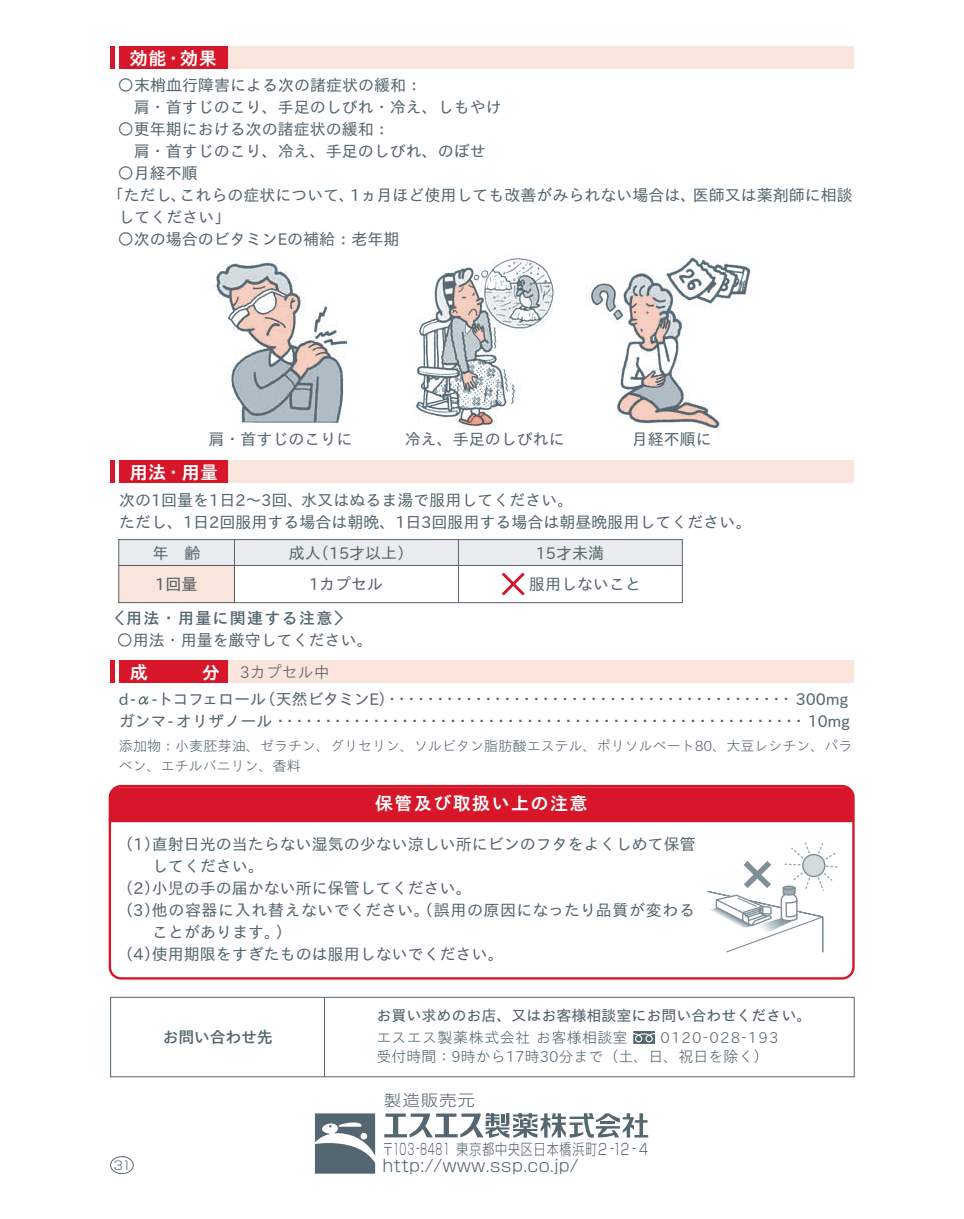
<style>
.page{position:relative;width:964px;height:1219px;background:#fff}
.page>*{position:absolute;margin:0;border:0;box-sizing:border-box;transform-origin:0 0}
.t1{font:18px "TB Gothic B 90 pv RKSJ H";letter-spacing:.08em;color:#fff}
.t2{font:16.6px "Shin Go Light 90 pv RKSJ H";color:#54666f;scale:1.05 1}
.t3{font:16px/22px "TB Gothic R 90 pv RKSJ H";color:#54666f}
.t4{font:16px/22px "TB Gothic R 90 pv RKSJ H";letter-spacing:.04em;color:#54666f}
.t5{font:16px "TB Gothic DB 90 pv RKSJ H";letter-spacing:.08em;color:#54666f}
.t6{font:16px "TB Gothic DB 90 pv RKSJ H";letter-spacing:-.02em;color:#54666f}
.t7{font:16px "TB Gothic SL 90 pv RKSJ H";color:#54666f}
.t8{font:15.4px "Shin Go Light 90 pv RKSJ H";letter-spacing:.08em;color:#54666f;scale:.8 1}
.t9{font:15.4px "Shin Go Light 90 pv RKSJ H";letter-spacing:.08em;color:#54666f;scale:1.11 1}
.t10{font:15px/19px "TB Gothic SL 90 pv RKSJ H";color:#54666f}
.t11{font:15px "TB Gothic M 90 pv RKSJ H";color:#54666f}
.t12{font:15px "TB Gothic SL 90 pv RKSJ H";letter-spacing:.08em;color:#54666f}
.t13{font:14px/20px "TB Gothic SL 90 pv RKSJ H";color:#54666f}
.t14{font:12px "Shin Go Light 90 pv RKSJ H";color:#54666f}
.s1{font-family:"TB Go Std R Normal 90 pv RKSJ H"}
</style>
<div class="page">
<img style="left:213px;top:254px;width:540px;height:175px">
<svg style="left:707px;top:842px;width:131px;height:111px"></svg>
<svg style="left:119px;top:47px;width:734px;height:22px;background:#f4c6c1"></svg>
<hr style="left:111px;top:47px;width:4px;height:22px;background:#d71729">
<div style="left:119px;top:460px;width:109px;height:23px;background:#d71729"></div>
<div style="left:228px;top:460px;width:625px;height:23px;background:#fae5dc"></div>
<hr style="left:111px;top:460px;width:4px;height:23px;background:#d71729">
<svg style="left:119px;top:660px;width:734px;height:23px;background:#f4c6c1"></svg>
<hr style="left:111px;top:660px;width:4px;height:23px;background:#d71729">
<div style="left:110px;top:787px;width:743px;height:35px;background:#d71729"></div>
<div style="left:109px;top:785px;width:745px;height:195px;border:2px solid #fff;border-radius:11px"></div>
<div style="left:110px;top:1156px;width:24px;height:18px;border:1px solid #54666f;border-radius:50%"></div>
<div style="left:119px;top:540px;width:563px;height:25px;background:#e9ecef"></div>
<div style="left:119px;top:565px;width:115px;height:38px;background:#fae5dc"></div>
<div style="left:118px;top:539px;width:565px;height:64px;border:1px solid #54666f"></div>
<hr style="left:119px;top:565px;width:563px;height:1px;background:#54666f">
<hr style="left:234px;top:540px;width:1px;height:63px;background:#54666f">
<svg style="left:502px;top:572px;width:23px;height:24px"></svg>
<hr style="left:458px;top:540px;width:1px;height:63px;background:#54666f">
<svg style="left:384px;top:1113px;width:264px;height:25px"></svg>
<svg style="left:315px;top:1113px;width:60px;height:61px"></svg>
<div style="left:110px;top:997px;width:745px;height:80px;border:1px solid #54666f"></div>
<hr style="left:324px;top:997px;width:1px;height:80px;background:#54666f">
<svg style="left:633px;top:1031px;width:22px;height:13px"></svg>
<p class="t1" style="left:130px;top:47px;width:89px">効能・効果</p>
<p class="t3" style="left:118px;top:75px;width:386px">○末<span class="s1">梢</span>血行障害による次の諸症状の緩和：<br>　肩・首すじのこり、手足のしびれ・冷え、しもやけ</p>
<p class="t3" style="left:118px;top:119px;width:370px">○更年期における次の諸症状の緩和：<br>　肩・首すじのこり、冷え、手足のしびれ、のぼせ</p>
<p class="t3" style="left:118px;top:163px;width:82px">○月経不順</p>
<p class="t3" style="left:350px;top:185px;width:348px">1ヵ月ほど使用しても改善がみられない場合は、</p>
<p class="t3" style="left:118px;top:185px;width:113px;text-indent:-11px">「ただし、<br>してください「</p>
<p class="t3" style="left:118px;top:229px;width:283px">○次の場合のビタミンEの補給：老年期</p>
<p class="t3" style="left:179px;top:185px;width:177px">これらの症状について、</p>
<p class="t3" style="left:693px;top:185px;width:161px">医師又は薬剤師に相談</p>
<p class="t3" style="left:209px;top:429px;width:145px">肩・首すじのこりに</p>
<p class="t1" style="left:130px;top:461px;width:90px">用法・用量</p>
<p class="t3" style="left:405px;top:429px;width:162px">冷え、手足のしびれに</p>
<p class="t3" style="left:632px;top:429px;width:81px">月経不順に</p>
<p class="t3" style="left:119px;top:489px;width:634px">次の1回量を1日2～3回、水又はぬるま湯で服用してください。<br>ただし、1日2回服用する場合は朝晩、1日3回服用する場合は朝昼晩服用してください。</p>
<p class="t3" style="left:153px;top:537px;width:49px;line-height:31.4px">年　齢<br>1回量</p>
<p class="t3" style="left:313px;top:542px;width:102px">（15才以上(</p>
<p class="t3" style="left:289px;top:542px;width:33px">成人</p>
<p class="t3" style="left:309px;top:574px;width:76px">1カプセル</p>
<p class="t5" style="left:109px;top:608px;width:242px">〈用法・用量に関連する注意〈</p>
<p class="t3" style="left:117px;top:630px;width:258px">○用法・用量を厳守してください。</p>
<p class="t7" style="left:240px;top:663px;width:92px">3カプセル中</p>
<p class="t3" style="left:536px;top:542px;width:70px">15才未満</p>
<p class="t3" style="left:529px;top:574px;width:113px">服用しないこと</p>
<p class="t3" style="left:260px;top:689px;width:590px">（天然ビタミンE）・・・・・・・・・・・・・・・・・・・・・・・・・・・・・・・・・・・・・・・・・・ 300mg</p>
<p class="t3" style="left:119px;top:689px;width:733px">d α- -トコフェロール<br>ガンマ-オリザノール・・・・・・・・・・・・・・・・・・・・・・・・・・・・・・・・・・・・・・・・・・・・・・・・・・・・・・・ 10mg</p>
<p class="t13" style="left:119px;top:736px;width:735px">添加物：小麦胚芽油、ゼラチン、グリセリン、ソルビタン脂肪酸エステル、ポリソルベート80、大豆レシチン、パラベン、エチルバニリン、香料</p>
<p class="t1" style="left:375px;top:793px;width:214px">保管及び取扱い上の注意</p>
<p class="t3" style="left:152px;top:834px;width:546px">直射日光の当たらない湿気の少ない涼しい所にビンのフタをよくしめて保管</p>
<p class="t3" style="left:118px;top:834px;width:44px">（1）</p>
<p class="t3" style="left:118px;top:856px;width:148px">　　してください。</p>
<p class="t3" style="left:152px;top:878px;width:321px">小児の手の届かない所に保管してください。</p>
<p class="t4" style="left:152px;top:878px;width:545px;text-indent:-34px">（2）<br>他の容器に入れ替えないでください。（誤用の原因になったり品質が変わる</p>
<p class="t3" style="left:118px;top:900px;width:44px">（3）</p>
<p class="t3" style="left:152px;top:922px;width:353px;text-indent:-34px">　　ことがあります。<br>使用期限をすぎたものは服用しないでください。</p>
<p class="t3" style="left:275px;top:922px;width:17px">(</p>
<p class="t3" style="left:118px;top:944px;width:44px">（4）</p>
<p class="t6" style="left:163px;top:1027px;width:112px">お問い合わせ先</p>
<p class="t14" style="left:114px;top:1158px;width:19px">31</p>
<p class="t11" style="left:376px;top:1007px;width:436px">お買い求めのお店、又はお客様相談室にお問い合わせください。</p>
<p class="t12" style="left:660px;top:1029px;width:120px">0120-028-193</p>
<p class="t10" style="left:376px;top:1028px;width:394px">エスエス製薬株式会社お客様相談室<br>受付時間：9時から17時30分まで（土、日、祝日を除く(</p>
<p class="t9" style="left:384px;top:1090px;width:83px">製造販売元</p>
<p class="t8" style="left:382px;top:1139px;width:334px">〒103-8481 東京都中央区日本橋浜町2 -12 4-</p>
<p class="t2" style="left:382px;top:1155px;width:188px">http://www.ssp.co j p. /</p>
</div>
